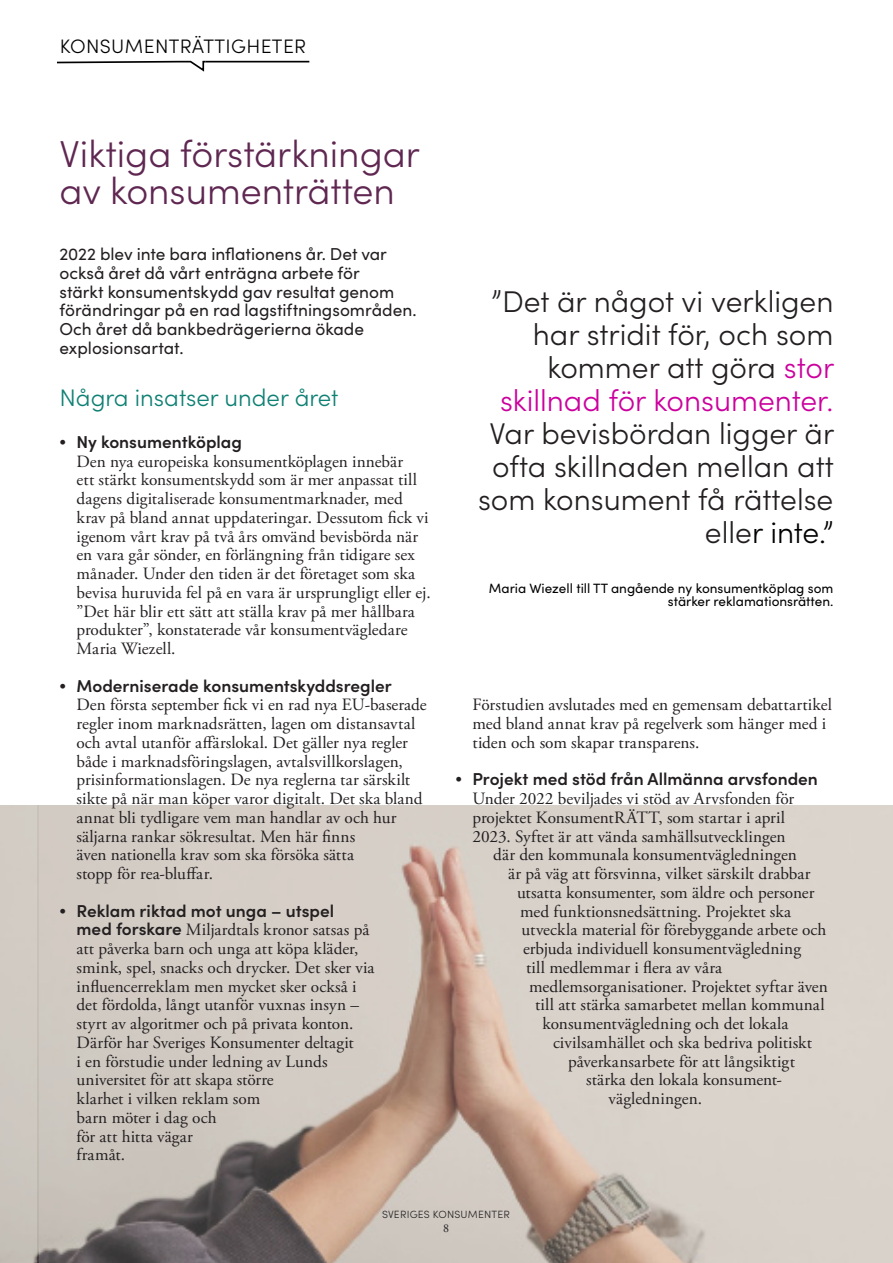
<style>
.page{position:relative;width:893px;height:1263px;background:#fff}
.page>*{position:absolute;margin:0;border:0;box-sizing:border-box;transform-origin:0 0}
.Brödtext{font:300 37.5px/37.5px "Sofia Pro";color:#5f2751}
.Citat{font:300 30px/33px "Sofia Pro";color:#231f20;text-align:right}
.Rubrik_insatser{font:300 24px "Sofia Pro";color:#0f8074}
.Rubrik_avsnitt_-_vän{font:300 19.5px "Sofia Pro";letter-spacing:.02em;color:#000}
.t1{font:17.25px/18.8px "Adobe Garamond Pro";color:#231f20}
.Ingress{font:17.25px/18.8px "Sofia Pro";color:#231f20}
.t2{font:600 17.25px "Sofia Pro";color:#231f20}
.Citat_namn{font:13.5px/13.5px "Sofia Pro";color:#000;text-align:right}
.t3{font:12px "Adobe Garamond Pro";color:#231f20}
.t4{font:300 10.5px "Sofia Pro";letter-spacing:.02em;color:#231f20}
.s1{font-family:"Sofia Pro";font-weight:600}
.s2{color:#cc009e}
.s3{color:#000}
.s4{font-family:"Adobe Garamond Pro";font-weight:400}
</style>
<div class="page">
<img style="left:0;top:805px;width:893px;height:458px">
<svg style="left:57px;top:60px;width:150px;height:12px"></svg>
<hr style="left:205px;top:61px;width:104px;height:1px;background:#000">
<p class="Rubrik_avsnitt_-_vän" style="left:60px;top:32px;width:248px">KONSUMENTRÄTTIGHETER</p>
<p class="Brödtext" style="left:60px;top:133px;width:362px">Viktiga förstärkningar av konsumenträtten</p>
<p class="Ingress" style="left:60px;top:244px;width:358px">2022 blev inte bara inflationens år. Det var också året då vårt enträgna arbete för<br>stärkt konsumentskydd gav resultat genom förändringar på en rad lagstiftningsområden.<br>Och året då bankbedrägerierna ökade explosionsartat.</p>
<p class="Rubrik_insatser" style="left:60px;top:380px;width:280px">Några insatser under året</p>
<p class="t1" style="left:77px;top:434px;width:356px;text-indent:-17px">• <span class="s1">Ny konsumentköplag<br></span>Den nya europeiska konsumentköplagen innebär<br>ett stärkt konsumentskydd som är mer anpassat till dagens digitaliserade konsumentmarknader, med krav på bland annat uppdateringar. Dessutom fick vi igenom vårt krav på två års omvänd bevisbörda när en vara går sönder, en förlängning från tidigare sex månader. Under den tiden är det företaget som ska bevisa huruvida fel på en vara är ursprungligt eller ej. ”Det här blir ett sätt att ställa krav på mer hållbara produkter”, konstaterade vår konsumentvägledare Maria Wiezell.</p>
<p class="t1" style="left:77px;top:677px;width:352px;text-indent:-17px">• <span class="s1">Moderniserade konsumentskyddsregler<br></span>Den första september fick vi en rad nya EU-baserade regler inom marknadsrätten, lagen om distansavtal och avtal utanför affärslokal. Det gäller nya regler både i marknadsföringslagen, avtalsvillkorslagen, prisinformationslagen. De nya reglerna tar särskilt sikte på när man köper varor digitalt. Det ska bland annat bli tydligare vem man handlar av och hur säljarna rankar sökresultat. Men här finns<br>även nationella krav som ska försöka sätta<br>stopp för rea-bluffar.</p>
<p class="t1" style="left:77px;top:902px;width:300px;text-indent:-17px">• <span class="s1">Reklam riktad mot unga – utspel<br>med forskare</span> Miljardtals kronor satsas på att påverka barn och unga att köpa kläder, smink, spel, snacks och drycker. Det sker via influencerreklam men mycket sker också i det fördolda, långt utanför vuxnas insyn – styrt av algoritmer och på privata konton.<br>Därför har Sveriges Konsumenter deltagit<br>i en förstudie under ledning av Lunds universitet för att skapa större<br>klarhet i vilken reklam som<br>barn möter i dag och<br>för att hitta vägar<br>framåt.</p>
<p class="Citat" style="left:478px;top:284px;width:358px">”Det är något vi verkligen har stridit för, och som kommer att göra <span class="s2">stor skillnad för konsumenter.<br></span>Var bevisbördan ligger är ofta skillnaden mellan att som konsument få rättelse elle<span class="s3">r inte.”</span></p>
<p class="Citat_namn" style="left:489px;top:580px;width:346px">Maria Wiezell till TT angående ny konsumentköplag som stärker reklamationsrätten.</p>
<p class="t1" style="left:472px;top:696px;width:361px">Förstudien avslutades med en gemensam debattartikel med bland annat krav på regelverk som hänger med i tiden och som skapar transparens.</p>
<p class="t2" style="left:455px;top:766px;width:364px"><span class="s4">•</span> Projekt med stöd från Allmänna arvsfonden</p>
<p class="t1" style="left:472px;top:790px;width:323px">Under 2022 beviljades vi stöd av Arvsfonden för</p>
<p class="t1" style="left:472px;top:809px;width:314px">projektet KonsumentRÄTT, som startar i april</p>
<p class="t1" style="left:472px;top:827px;width:315px">2023. Syftet är att vända samhällsutvecklingen</p>
<p class="t1" style="left:493px;top:846px;width:305px">där den kommunala konsumentvägledningen</p>
<p class="t1" style="left:508px;top:865px;width:304px">är på väg att försvinna, vilket särskilt drabbar</p>
<p class="t1" style="left:517px;top:884px;width:299px">utsatta konsumenter, som äldre och personer</p>
<p class="t1" style="left:520px;top:902px;width:273px">med funktionsnedsättning. Projektet ska</p>
<p class="t1" style="left:522px;top:921px;width:306px">utveckla material för förebyggande arbete och</p>
<p class="t1" style="left:523px;top:940px;width:279px">erbjuda individuell konsumentvägledning</p>
<p class="t1" style="left:526px;top:959px;width:198px">till medlemmar i flera av våra</p>
<p class="t1" style="left:529px;top:977px;width:300px">medlemsorganisationer. Projektet syftar även</p>
<p class="t1" style="left:535px;top:996px;width:291px">till att stärka samarbetet mellan kommunal</p>
<p class="t1" style="left:543px;top:1015px;width:247px">konsumentvägledning och det lokala</p>
<p class="t1" style="left:553px;top:1034px;width:261px">civilsamhället och ska bedriva politiskt</p>
<p class="t1" style="left:568px;top:1052px;width:228px">påverkansarbete för att långsiktigt</p>
<p class="t1" style="left:586px;top:1071px;width:197px">stärka den lokala konsument-</p>
<p class="t1" style="left:609px;top:1090px;width:95px">vägledningen.</p>
<p class="t4" style="left:382px;top:1206px;width:130px">SVERIGES KONSUMENTER</p>
<p class="t3" style="left:443px;top:1221px;width:7px">8</p>
</div>
